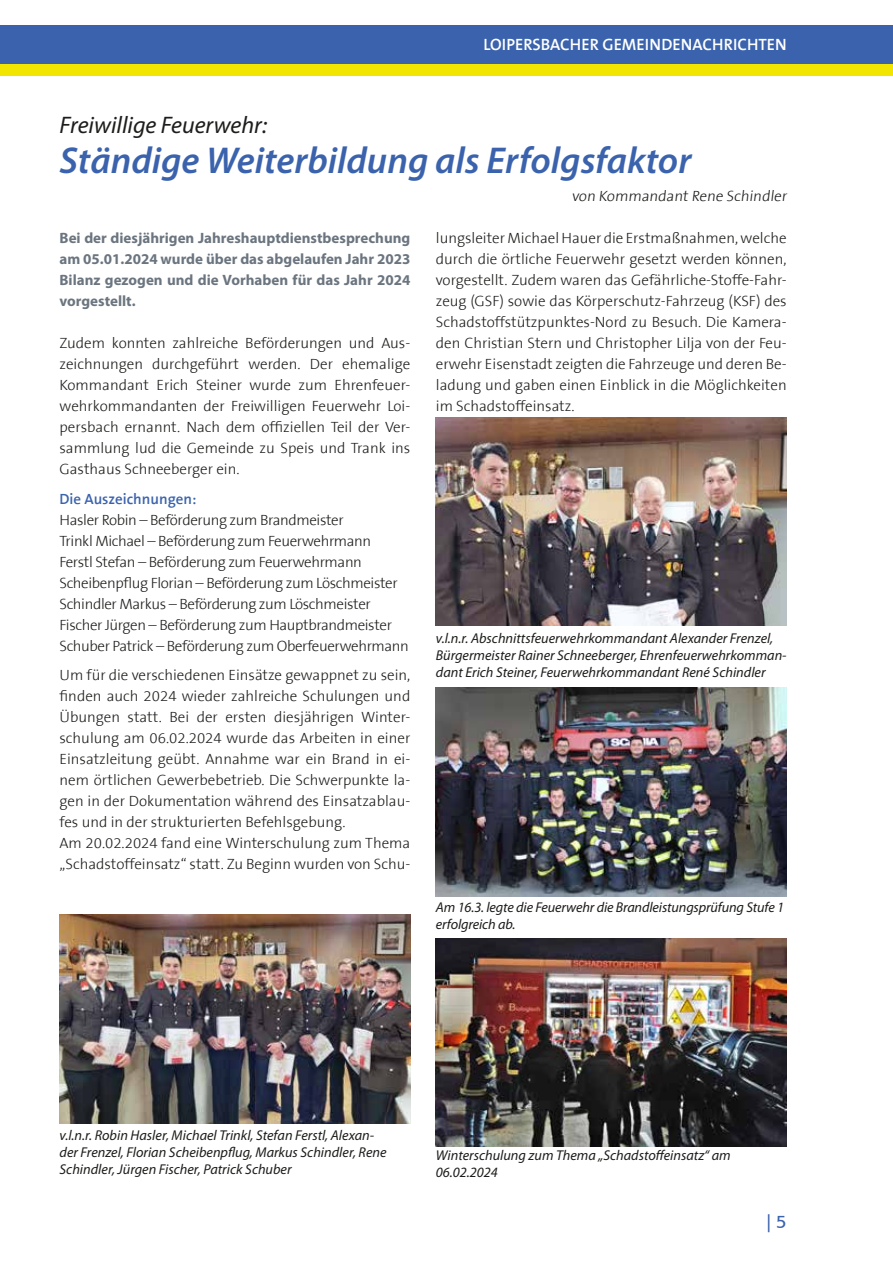
<style>
.page{position:relative;width:893px;height:1263px;background:#fff}
.page>*{position:absolute;margin:0;border:0;box-sizing:border-box;transform-origin:0 0}
.t1{font:italic 600 37.5px "Myriad Pro";color:#3b63ad}
.t2{font:italic 24px "Myriad Pro";color:#1d1d1b}
.t3{font:18px "Formata";color:#3b63ad}
.t4{font:600 16.5px "The Sans B6";color:#fff}
.t5{font:300 15px/21px "The Sans B3";color:#1d1d1b;text-align:justify}
.t6{font:300 15px/21px "The Sans B3";letter-spacing:-.025em;color:#1d1d1b}
.t7{font:700 15px/21px "Myriad Pro";color:#6b757f;text-align:justify}
.t8{font:600 15px "The Sans B6";color:#3b63ad}
.t9{font:italic 14.25px/17.1px "Myriad Pro";color:#1d1d1b}
</style>
<div class="page">
<div style="left:0;top:63px;width:893px;height:12px;background:#f2e600"></div>
<div style="left:0;top:25px;width:893px;height:38px;background:#3b63ad"></div>
<img style="left:436px;top:417px;width:351px;height:209px">
<img style="left:60px;top:915px;width:350px;height:208px">
<img style="left:436px;top:938px;width:351px;height:208px">
<img style="left:436px;top:688px;width:351px;height:208px">
<p class="t4" style="left:483px;top:36px;width:305px">LOIPERSBACHER GEMEINDENACHRICHTEN</p>
<h2 class="t2" style="left:60px;top:110px;width:209px">Freiwillige Feuerwehr:</h2>
<h1 class="t1" style="left:60px;top:137px;width:633px">Ständige Weiterbildung als Erfolgsfaktor</h1>
<p class="t7" style="left:60px;top:227px;width:352px">Bei der diesjährigen Jahreshauptdienstbesprechung am 05.01.2024 wurde über das abgelaufen Jahr 2023<br>Bilanz gezogen und die Vorhaben für das Jahr 2024 vorgestellt.</p>
<p class="t5" style="left:60px;top:333px;width:352px">Zudem konnten zahlreiche Beförderungen und Aus&shy;zeichnungen durchgeführt werden. Der ehemalige Kommandant Erich Steiner wurde zum Ehrenfeuer&shy;wehrkommandanten der Freiwilligen Feuerwehr Loi&shy;persbach ernannt. Nach dem offiziellen Teil der Ver&shy;sammlung lud die Gemeinde zu Speis und Trank ins Gasthaus Schneeberger ein.</p>
<p class="t8" style="left:60px;top:491px;width:138px">Die Auszeichnungen:</p>
<p class="t6" style="left:60px;top:510px;width:351px">Hasler Robin – Beförderung zum Brandmeister<br>Trinkl Michael – Beförderung zum Feuerwehrmann<br>Ferstl Stefan – Beförderung zum Feuerwehrmann Scheibenpflug Florian – Beförderung zum Löschmeister Schindler Markus – Beförderung zum Löschmeister Fischer Jürgen – Beförderung zum Hauptbrandmeister Schuber Patrick – Beförderung zum Oberfeuerwehrmann</p>
<p class="t5" style="left:60px;top:665px;width:352px;text-align:left">Um für die verschiedenen Einsätze gewappnet zu sein, finden auch 2024 wieder zahlreiche Schulungen und Übungen statt. Bei der ersten diesjährigen Winter&shy;schulung am 06.02.2024 wurde das Arbeiten in einer Einsatzleitung geübt. Annahme war ein Brand in ei&shy;nem örtlichen Gewerbebetrieb. Die Schwerpunkte la&shy;gen in der Dokumentation während des Einsatzablau&shy;fes und in der strukturierten Befehlsgebung.<br>Am 20.02.2024 fand eine Winterschulung zum Thema „Schadstoffeinsatz“ statt. Zu Beginn wurden von Schu-</p>
<p class="t5" style="left:572px;top:186px;width:218px">von Kommandant Rene Schindler</p>
<p class="t5" style="left:436px;top:228px;width:352px">lungsleiter Michael Hauer die Erstmaßnahmen, welche durch die örtliche Feuerwehr gesetzt werden können, vorgestellt. Zudem waren das Gefährliche-Stoffe-Fahr&shy;zeug (GSF) sowie das Körperschutz-Fahrzeug (KSF) des Schadstoffstützpunktes-Nord zu Besuch. Die Kamera&shy;den Christian Stern und Christopher Lilja von der Feu&shy;erwehr Eisenstadt zeigten die Fahrzeuge und deren Be&shy;ladung und gaben einen Einblick in die Möglichkeiten im Schadstoffeinsatz.</p>
<p class="t9" style="left:436px;top:629px;width:352px">v.l.n.r. Abschnittsfeuerwehrkommandant Alexander Frenzel,<br>Bürgermeister Rainer Schneeberger, Ehrenfeuerwehrkomman&shy;dant Erich Steiner, Feuerwehrkommandant René Schindler</p>
<p class="t9" style="left:436px;top:899px;width:350px">Am 16.3. legte die Feuerwehr die Brandleistungsprüfung Stufe 1 erfolgreich ab.</p>
<p class="t9" style="left:60px;top:1126px;width:329px">v.l.n.r. Robin Hasler, Michael Trinkl, Stefan Ferstl, Alexan&shy;der Frenzel, Florian Scheibenpflug, Markus Schindler, Rene<br>Schindler, Jürgen Fischer, Patrick Schuber</p>
<p class="t9" style="left:436px;top:1146px;width:296px">Winterschulung zum Thema „Schadstoffeinsatz“ am<br>06.02.2024</p>
<p class="t3" style="left:767px;top:1210px;width:21px">| 5</p>
</div>
